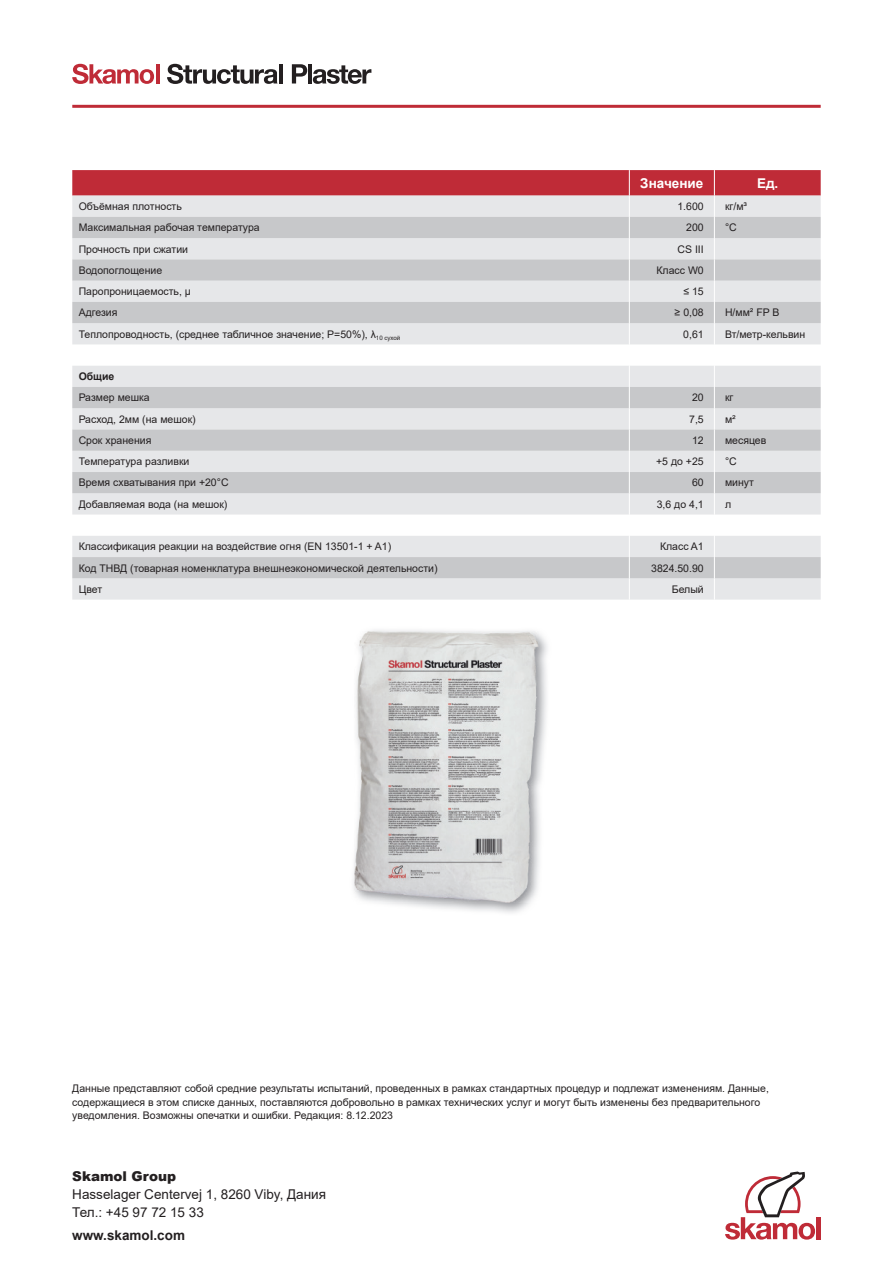
<style>
.page{position:relative;width:893px;height:1263px;background:#fff}
.page>*{position:absolute;margin:0;border:0;box-sizing:border-box;transform-origin:0 0}
.t1{font:13.5px/18px "Arial";color:#231f20}
.t2{font:700 13.5px "Arial";color:#231f20}
.t3{font:700 13.5px "Arial";color:#fff}
.t4{font:900 13.5px "Arial";color:#231f20}
.t5{font:10.5px/13.5px "Arial";color:#231f20}
.t6{font:700 10.5px "Arial";color:#231f20}
</style>
<div class="page">
<svg style="left:72px;top:64px;width:82px;height:20px"></svg>
<hr style="left:157px;top:64px;width:3px;height:19px;background:#bf2b37">
<svg style="left:167px;top:64px;width:110px;height:20px"></svg>
<hr style="left:279px;top:64px;width:3px;height:19px;background:#231f20">
<svg style="left:292px;top:64px;width:15px;height:19px"></svg>
<hr style="left:308px;top:64px;width:4px;height:19px;background:#231f20">
<svg style="left:313px;top:65px;width:58px;height:19px"></svg>
<img style="left:353px;top:630px;width:194px;height:283px">
<img style="left:354px;top:631px;width:185px;height:272px">
<hr style="left:72px;top:105px;width:749px;height:3px;background:#bf2b37">
<div style="left:816px;top:1217px;width:5px;height:22px;background:#bf2b37"></div>
<svg style="left:725px;top:1171px;width:90px;height:68px"></svg>
<svg style="left:72px;top:170px;width:749px;height:430px;background:#dbd3d6"></svg>
<p class="t3" style="left:640px;top:173px;width:65px">Значение</p>
<p class="t3" style="left:757px;top:173px;width:23px">Ед.</p>
<p class="t5" style="left:79px;top:200px;width:105px">Объёмная плотность</p>
<p class="t5" style="left:677px;top:200px;width:28px">1.600</p>
<p class="t5" style="left:725px;top:200px;width:24px">кг/м³</p>
<p class="t5" style="left:79px;top:221px;width:183px">Максимальная рабочая температура</p>
<p class="t5" style="left:686px;top:221px;width:19px">200</p>
<p class="t5" style="left:725px;top:221px;width:13px">°C</p>
<p class="t5" style="left:79px;top:242px;width:111px">Прочность при сжатии</p>
<p class="t5" style="left:677px;top:242px;width:28px">CS III</p>
<p class="t5" style="left:79px;top:263px;width:85px">Водопоглощение</p>
<p class="t5" style="left:656px;top:263px;width:49px">Класс W0</p>
<p class="t5" style="left:79px;top:285px;width:114px">Паропроницаемость, μ</p>
<p class="t5" style="left:683px;top:285px;width:22px">≤ 15</p>
<p class="t5" style="left:79px;top:306px;width:40px">Адгезия</p>
<p class="t5" style="left:675px;top:306px;width:31px">≥ 0,08</p>
<p class="t5" style="left:725px;top:306px;width:56px">Н/мм² FP B</p>
<p class="t5" style="left:79px;top:327px;width:323px">Теплопроводность, (среднее табличное значение; P=50%), λ<sub>10</sub> <sub>сухой</sub></p>
<p class="t5" style="left:683px;top:327px;width:22px">0,61</p>
<p class="t5" style="left:725px;top:327px;width:82px">Вт/метр-кельвин</p>
<p class="t6" style="left:79px;top:369px;width:37px">Общие</p>
<p class="t5" style="left:79px;top:391px;width:73px">Размер мешка</p>
<p class="t5" style="left:692px;top:391px;width:13px">20</p>
<p class="t5" style="left:725px;top:391px;width:10px">кг</p>
<p class="t5" style="left:79px;top:412px;width:119px">Расход, 2мм (на мешок)</p>
<p class="t5" style="left:689px;top:412px;width:16px">7,5</p>
<p class="t5" style="left:725px;top:412px;width:12px">м²</p>
<p class="t5" style="left:79px;top:433px;width:74px">Срок хранения</p>
<p class="t5" style="left:692px;top:433px;width:13px">12</p>
<p class="t5" style="left:725px;top:433px;width:43px">месяцев</p>
<p class="t5" style="left:79px;top:455px;width:112px">Температура разливки</p>
<p class="t5" style="left:656px;top:455px;width:49px">+5 до +25</p>
<p class="t5" style="left:725px;top:455px;width:13px">°C</p>
<p class="t5" style="left:79px;top:476px;width:151px">Время схватывания при +20°C</p>
<p class="t5" style="left:692px;top:476px;width:13px">60</p>
<p class="t5" style="left:725px;top:476px;width:30px">минут</p>
<p class="t5" style="left:79px;top:497px;width:150px">Добавляемая вода (на мешок)</p>
<p class="t5" style="left:657px;top:497px;width:48px">3,6 до 4,1</p>
<p class="t5" style="left:725px;top:497px;width:8px">л</p>
<p class="t5" style="left:79px;top:540px;width:314px">Классификация реакции на воздействие огня (EN 13501-1 + A1)</p>
<p class="t5" style="left:660px;top:540px;width:45px">Класс A1</p>
<p class="t5" style="left:79px;top:561px;width:360px">Код ТНВД (товарная номенклатура внешнеэкономической деятельности)</p>
<p class="t5" style="left:651px;top:561px;width:54px">3824.50.90</p>
<p class="t5" style="left:79px;top:582px;width:25px">Цвет</p>
<p class="t5" style="left:672px;top:582px;width:33px">Белый</p>
<p class="t5" style="left:72px;top:1081px;width:698px">Данные представляют собой средние результаты испытаний, проведенных в рамках стандартных процедур и подлежат изменениям. Данные, содержащиеся в этом списке данных, поставляются добровольно в рамках технических услуг и могут быть изменены без предварительного уведомления. Возможны опечатки и ошибки. Редакция: 8.12.2023</p>
<p class="t4" style="left:72px;top:1166px;width:105px">Skamol Group</p>
<p class="t1" style="left:72px;top:1185px;width:255px">Hasselager Centervej 1, 8260 Viby, Дания<br>Тел.: +45 97 72 15 33</p>
<p class="t2" style="left:72px;top:1225px;width:114px">www.skamol.com</p>
</div>
